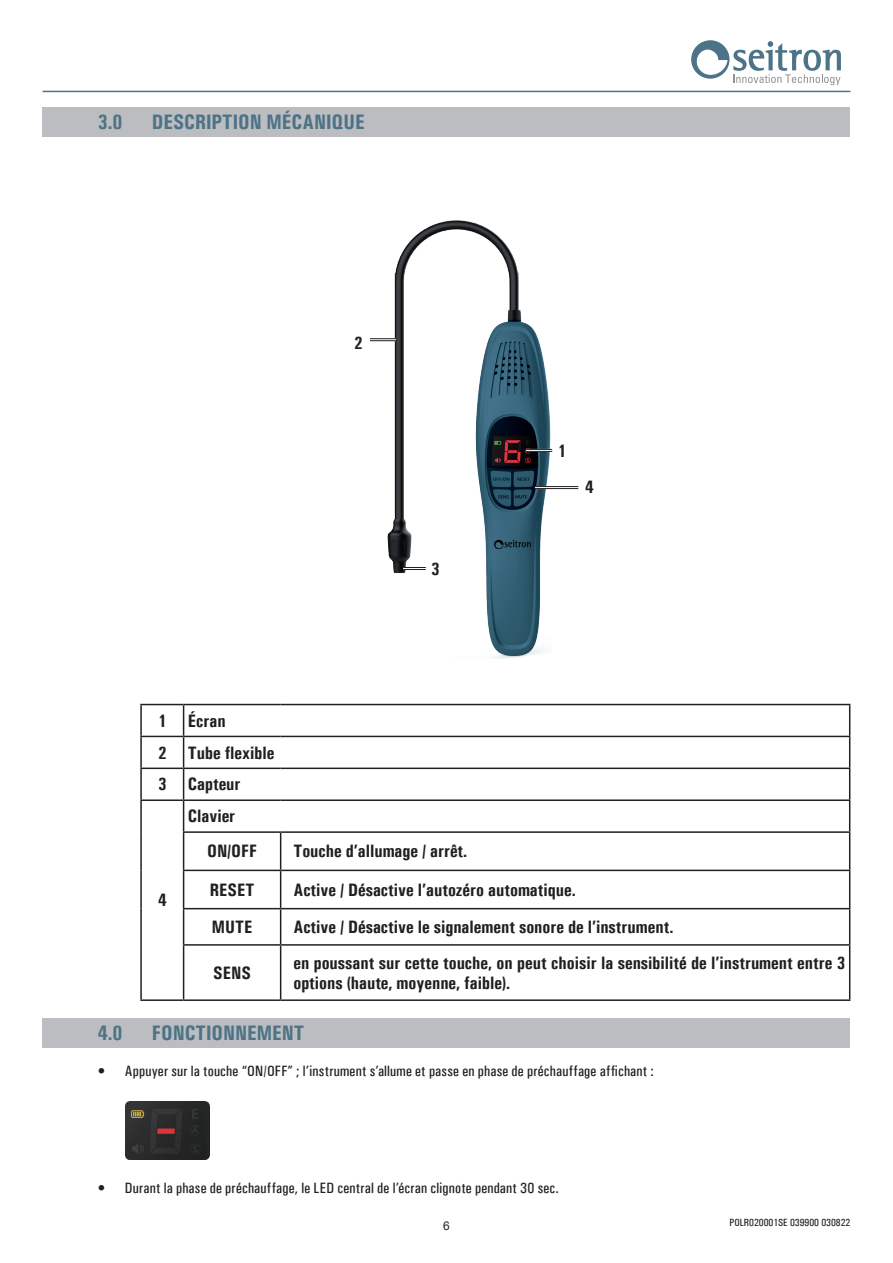
<style>
.page{position:relative;width:893px;height:1263px;background:#fff}
.page>*{position:absolute;margin:0;border:0;box-sizing:border-box;transform-origin:0 0}
.t1{font:700 condensed 21px "Univers";color:#4d7387}
.t2{font:700 condensed 18px/32px "Univers";color:#231f20}
.t3{font:500 condensed 15px "Univers";letter-spacing:.015em;color:#231f20}
.t4{font:12px "Arial";color:#231f20}
.t5{font:500 condensed 10.5px "Univers";color:#231f20}
</style>
<div class="page">
<hr style="left:43px;top:91px;width:807px;height:1px;background:#4d7387">
<svg style="left:691px;top:40px;width:150px;height:45px"></svg>
<div style="left:43px;top:107px;width:807px;height:30px;background:#bcbdc0"></div>
<div style="left:43px;top:1018px;width:807px;height:29px;background:#bcbdc0"></div>
<hr style="left:140px;top:704px;width:44px;height:1px;background:#231f20">
<hr style="left:140px;top:705px;width:2px;height:31px;background:#231f20">
<hr style="left:184px;top:704px;width:97px;height:1px;background:#231f20">
<hr style="left:183px;top:705px;width:1px;height:31px;background:#231f20">
<hr style="left:281px;top:704px;width:569px;height:1px;background:#231f20">
<hr style="left:849px;top:705px;width:1px;height:31px;background:#231f20">
<hr style="left:140px;top:736px;width:44px;height:1px;background:#231f20">
<hr style="left:140px;top:737px;width:2px;height:30px;background:#231f20">
<hr style="left:184px;top:736px;width:97px;height:1px;background:#231f20">
<hr style="left:183px;top:737px;width:1px;height:30px;background:#231f20">
<hr style="left:281px;top:736px;width:569px;height:1px;background:#231f20">
<hr style="left:849px;top:737px;width:1px;height:30px;background:#231f20">
<hr style="left:140px;top:767px;width:44px;height:2px;background:#231f20">
<hr style="left:140px;top:769px;width:2px;height:30px;background:#231f20">
<hr style="left:184px;top:767px;width:97px;height:2px;background:#231f20">
<hr style="left:183px;top:769px;width:1px;height:30px;background:#231f20">
<hr style="left:281px;top:767px;width:569px;height:2px;background:#231f20">
<hr style="left:849px;top:769px;width:1px;height:30px;background:#231f20">
<hr style="left:140px;top:799px;width:44px;height:2px;background:#231f20">
<hr style="left:140px;top:801px;width:2px;height:31px;background:#231f20">
<hr style="left:184px;top:799px;width:97px;height:2px;background:#231f20">
<hr style="left:183px;top:801px;width:1px;height:30px;background:#231f20">
<hr style="left:281px;top:799px;width:569px;height:2px;background:#231f20">
<hr style="left:849px;top:801px;width:1px;height:30px;background:#231f20">
<hr style="left:140px;top:832px;width:2px;height:38px;background:#231f20">
<hr style="left:183px;top:831px;width:98px;height:2px;background:#231f20">
<hr style="left:183px;top:833px;width:1px;height:37px;background:#231f20">
<hr style="left:281px;top:831px;width:569px;height:2px;background:#231f20">
<hr style="left:280px;top:833px;width:1px;height:37px;background:#231f20">
<hr style="left:849px;top:833px;width:1px;height:37px;background:#231f20">
<hr style="left:140px;top:870px;width:2px;height:39px;background:#231f20">
<hr style="left:183px;top:870px;width:98px;height:1px;background:#231f20">
<hr style="left:183px;top:871px;width:1px;height:37px;background:#231f20">
<hr style="left:281px;top:870px;width:569px;height:1px;background:#231f20">
<hr style="left:280px;top:871px;width:1px;height:37px;background:#231f20">
<hr style="left:849px;top:871px;width:1px;height:37px;background:#231f20">
<hr style="left:140px;top:909px;width:2px;height:36px;background:#231f20">
<hr style="left:183px;top:908px;width:98px;height:1px;background:#231f20">
<hr style="left:183px;top:909px;width:1px;height:35px;background:#231f20">
<hr style="left:281px;top:908px;width:569px;height:1px;background:#231f20">
<hr style="left:280px;top:909px;width:1px;height:35px;background:#231f20">
<hr style="left:849px;top:909px;width:1px;height:35px;background:#231f20">
<hr style="left:140px;top:945px;width:2px;height:54px;background:#231f20">
<hr style="left:183px;top:944px;width:98px;height:2px;background:#231f20">
<hr style="left:183px;top:946px;width:1px;height:53px;background:#231f20">
<hr style="left:281px;top:944px;width:569px;height:2px;background:#231f20">
<hr style="left:280px;top:946px;width:1px;height:53px;background:#231f20">
<hr style="left:849px;top:946px;width:1px;height:53px;background:#231f20">
<hr style="left:140px;top:999px;width:44px;height:2px;background:#231f20">
<hr style="left:184px;top:999px;width:97px;height:2px;background:#231f20">
<hr style="left:281px;top:999px;width:569px;height:2px;background:#231f20">
<img style="left:125px;top:1101px;width:84px;height:58px">
<img style="left:377px;top:220px;width:174px;height:439px">
<svg style="left:526px;top:449px;width:26px;height:3px"></svg>
<svg style="left:370px;top:338px;width:26px;height:3px"></svg>
<svg style="left:403px;top:567px;width:23px;height:3px"></svg>
<hr style="left:535px;top:486px;width:43px;height:3px;background:#fff">
<hr style="left:535px;top:488px;width:43px;height:1px;background:#231f20">
<hr style="left:535px;top:486px;width:43px;height:1px;background:#231f20">
<p class="t1" style="left:98px;top:109px;width:26px">3.0</p>
<p class="t1" style="left:152px;top:109px;width:214px">DESCRIPTION MÉCANIQUE</p>
<p class="t2" style="left:354px;top:327px;width:10px">2</p>
<p class="t2" style="left:431px;top:553px;width:10px">3</p>
<p class="t2" style="left:158px;top:704px;width:118px">1 Écran<br>2 Tube flexible<br>3 Capteur</p>
<p class="t2" style="left:207px;top:798px;width:52px;line-height:35.1px;text-indent:-19px">Clavier<br>ON/OFF</p>
<p class="t2" style="left:293px;top:835px;width:175px">Touche d’allumage / arrêt.</p>
<p class="t2" style="left:558px;top:435px;width:10px">1</p>
<p class="t2" style="left:585px;top:471px;width:10px">4</p>
<p class="t2" style="left:158px;top:884px;width:10px">4</p>
<p class="t2" style="left:210px;top:873px;width:46px">RESET</p>
<p class="t2" style="left:293px;top:873px;width:284px">Active / Désactive l’autozéro automatique.</p>
<p class="t2" style="left:212px;top:911px;width:42px">MUTE</p>
<p class="t2" style="left:293px;top:911px;width:381px">Active / Désactive le signalement sonore de l’instrument.</p>
<p class="t2" style="left:213px;top:956px;width:39px">SENS</p>
<p class="t2" style="left:293px;top:953px;width:553px;line-height:19.5px">en poussant sur cette touche, on peut choisir la sensibilité de l’instrument entre 3 options (haute, moyenne, faible).</p>
<p class="t1" style="left:98px;top:1020px;width:26px">4.0</p>
<p class="t1" style="left:152px;top:1020px;width:154px">FONCTIONNEMENT</p>
<p class="t3" style="left:98px;top:1062px;width:558px">• Appuyer sur la touche “ON/OFF” ; l’instrument s’allume et passe en phase de préchauffage affichant :</p>
<p class="t3" style="left:98px;top:1179px;width:463px">• Durant la phase de préchauffage, le LED central de l’écran clignote pendant 30 sec.</p>
<p class="t4" style="left:443px;top:1217px;width:8px">6</p>
<p class="t5" style="left:730px;top:1216px;width:122px">POLR020001SE 039900 030822</p>
</div>
